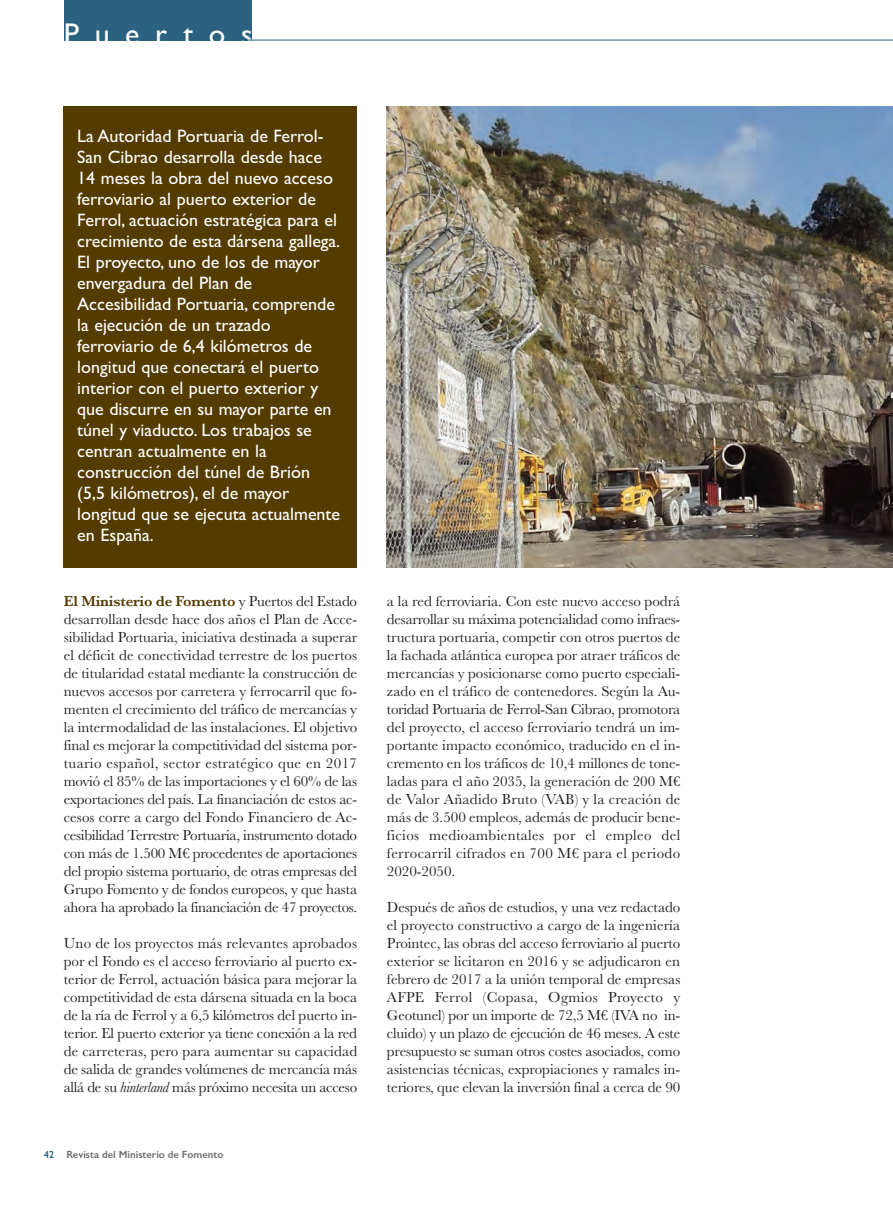
<style>
.page{position:relative;width:893px;height:1212px;background:#fff}
.page>*{position:absolute;margin:0;border:0;box-sizing:border-box;transform-origin:0 0}
.t1{font:30px "Gill Sans";letter-spacing:.52em;color:#fff}
.t2{font:18px/21px "Gill Sans";color:#fff}
.t3{font:15px/18px "Baskerville";letter-spacing:-.01em;color:#231f20;text-align:justify}
.t4{font:600 10.5px "Gill Sans";color:#6c6d70}
.s1{font-weight:600;color:#543b00}
.s2{font-style:italic}
.s3{color:#2b627f}
</style>
<div class="page">
<div style="left:64px;top:0;width:188px;height:41px;background:#2b627f"></div>
<hr style="left:249px;top:40px;width:644px;height:1px;background:#2b627f">
<div style="left:64px;top:106px;width:293px;height:461px;background:#543b00"></div>
<img style="left:387px;top:106px;width:506px;height:461px">
<h1 class="t1" style="left:64px;top:16px;width:190px">Puertos</h1>
<p class="t2" style="left:77px;top:125px;width:264px">La Autoridad Portuaria de Ferrol-<br>San Cibrao desarrolla desde hace<br>14 meses la obra del nuevo acceso ferroviario al puerto exterior de<br>Ferrol, actuación estratégica para el crecimiento de esta dársena gallega.<br>El proyecto, uno de los de mayor envergadura del Plan de<br>Accesibilidad Portuaria, comprende la ejecución de un trazado ferroviario de 6,4 kilómetros de longitud que conectará el puerto interior con el puerto exterior y que discurre en su mayor parte en túnel y viaducto. Los trabajos se centran actualmente en la construcción del túnel de Brión (5,5 kilómetros), el de mayor longitud que se ejecuta actualmente en España.</p>
<p class="t3" style="left:64px;top:592px;width:295px"><span class="s1">El Ministerio de Fomento</span> y Puertos del Estado desarrollan desde hace dos años el Plan de Acce&shy;sibilidad Portuaria, iniciativa destinada a superar el déficit de conectividad terrestre de los puertos de titularidad estatal mediante la construcción de nuevos accesos por carretera y ferrocarril que fo&shy;menten el crecimiento del tráfico de mercancías y la intermodalidad de las instalaciones. El objetivo final es mejorar la competitividad del sistema por&shy;tuario español, sector estratégico que en 2017 movió el 85% de las importaciones y el 60% de las exportaciones del país. La financiación de estos ac&shy;cesos corre a cargo del Fondo Financiero de Ac&shy;cesibilidad Terrestre Portuaria, instrumento dotado con más de 1.500 M€ procedentes de aportaciones del propio sistema portuario, de otras empresas del Grupo Fomento y de fondos europeos, y que hasta ahora ha aprobado la financiación de 47 proyectos.</p>
<p class="t3" style="left:64px;top:934px;width:295px">Uno de los proyectos más relevantes aprobados por el Fondo es el acceso ferroviario al puerto ex&shy;terior de Ferrol, actuación básica para mejorar la competitividad de esta dársena situada en la boca de la ría de Ferrol y a 6,5 kilómetros del puerto in&shy;terior. El puerto exterior ya tiene conexión a la red de carreteras, pero para aumentar su capacidad de salida de grandes volúmenes de mercancía más allá de su <span class="s2">hinterland</span> más próximo necesita un acceso</p>
<p class="t4" style="left:44px;top:1149px;width:181px"><span class="s3">42</span> Revista del Ministerio de Fomento</p>
<p class="t3" style="left:387px;top:592px;width:295px">a la red ferroviaria. Con este nuevo acceso podrá desarrollar su máxima potencialidad como infraes&shy;tructura portuaria, competir con otros puertos de la fachada atlántica europea por atraer tráficos de mercancías y posicionarse como puerto especiali&shy;zado en el tráfico de contenedores. Según la Au&shy;toridad Portuaria de Ferrol-San Cibrao, promotora del proyecto, el acceso ferroviario tendrá un im&shy;portante impacto económico, traducido en el in&shy;cremento en los tráficos de 10,4 millones de tone&shy;ladas para el año 2035, la generación de 200 M€ de Valor Añadido Bruto (VAB) y la creación de más de 3.500 empleos, además de producir bene&shy;ficios medioambientales por el empleo del ferrocarril cifrados en 700 M€ para el periodo 2020-2050.</p>
<p class="t3" style="left:387px;top:898px;width:295px">Después de años de estudios, y una vez redactado el proyecto constructivo a cargo de la ingeniería Prointec, las obras del acceso ferroviario al puerto exterior se licitaron en 2016 y se adjudicaron en febrero de 2017 a la unión temporal de empresas AFPE Ferrol (Copasa, Ogmios Proyecto y Geotunel) por un importe de 72,5 M€ (IVA no in&shy;cluido) y un plazo de ejecución de 46 meses. A este presupuesto se suman otros costes asociados, como asistencias técnicas, expropiaciones y ramales in&shy;teriores, que elevan la inversión final a cerca de 90</p>
</div>
